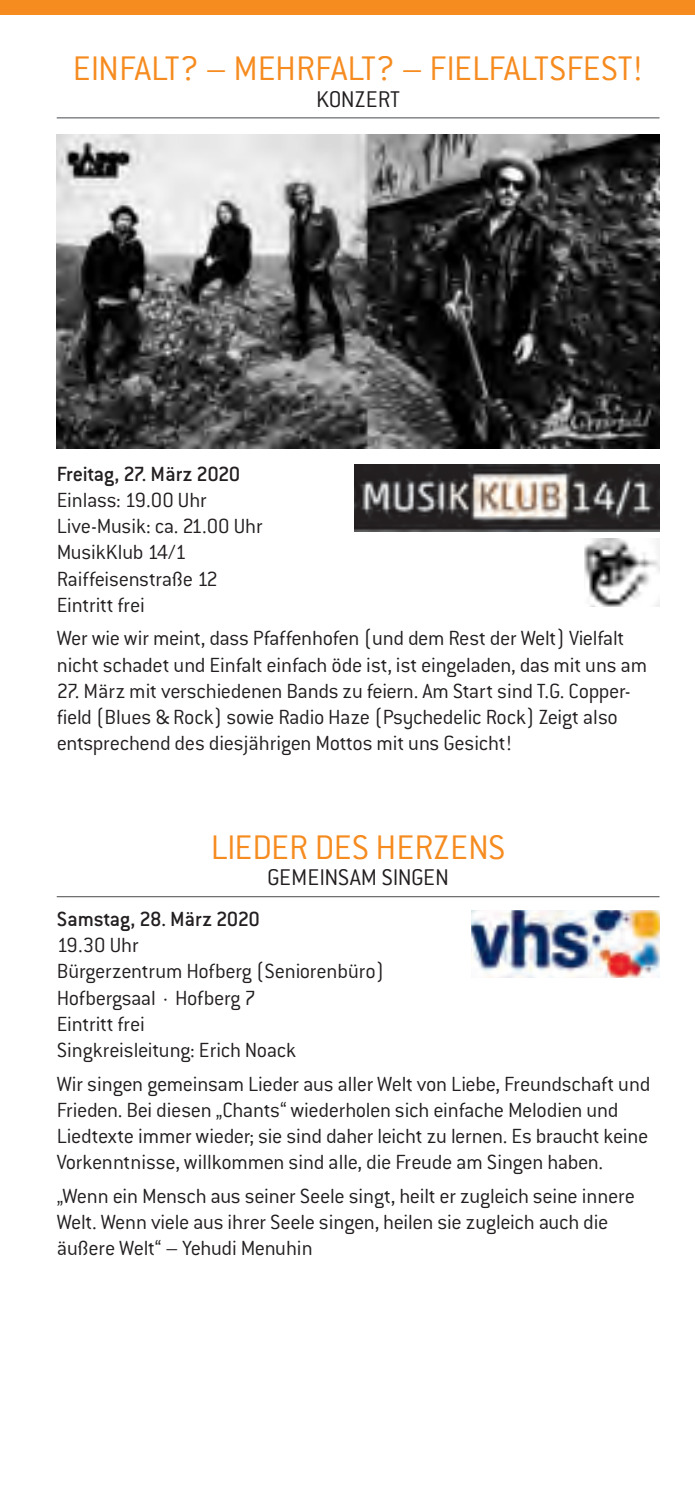
<style>
.page{position:relative;width:695px;height:1489px;background:#fff}
.page>*{position:absolute;margin:0;border:0;box-sizing:border-box;transform-origin:0 0}
.t1{font:300 37.5px "Conduit ITC Std";color:#f68b1f}
.t2{font:300 25px "Conduit ITC Std";letter-spacing:-.015em;color:#231f20}
.t3{font:300 22.5px/26.2px "Conduit ITC Std";letter-spacing:-.015em;color:#231f20}
.t4{font:500 22.5px "Conduit ITC Std";letter-spacing:-.02em;color:#231f20}
</style>
<div class="page">
<hr style="left:57px;top:117px;width:602px;height:1px;background:#6c6d70">
<hr style="left:57px;top:896px;width:602px;height:1px;background:#6c6d70">
<div style="left:0;top:0;width:694px;height:14px;background:#f68b1f"></div>
<img style="left:471px;top:910px;width:188px;height:67px">
<img style="left:57px;top:135px;width:602px;height:314px">
<img style="left:354px;top:464px;width:305px;height:67px">
<img style="left:585px;top:539px;width:74px;height:67px">
<h1 class="t1" style="left:73px;top:57px;width:572px">EINFALT? – MEHRFALT? – FIELFALTSFEST!</h1>
<p class="t2" style="left:316px;top:91px;width:85px">KONZERT</p>
<p class="t4" style="left:57px;top:464px;width:185px">Freitag, 27. März 2020</p>
<p class="t3" style="left:57px;top:489px;width:207px">Einlass: 19.00 Uhr<br>Live-Musik: ca. 21.00 Uhr<br>MusikKlub 14/1<br>Raiffeisenstraße 12<br>Eintritt frei</p>
<p class="t3" style="left:57px;top:627px;width:592px">Wer wie wir meint, dass Pfaffenhofen (und dem Rest der Welt) Vielfalt nicht schadet und Einfalt einfach öde ist, ist eingeladen, das mit uns am</p>
<p class="t3" style="left:57px;top:680px;width:575px">27. März mit verschiedenen Bands zu feiern. Am Start sind T.G. Copper&shy;field (Blues &amp; Rock) sowie Radio Haze (Psychedelic Rock) Zeigt also entsprechend des diesjährigen Mottos mit uns Gesicht!</p>
<h1 class="t1" style="left:211px;top:835px;width:296px">LIEDER DES HERZENS</h1>
<p class="t2" style="left:267px;top:869px;width:183px">GEMEINSAM SINGEN</p>
<p class="t4" style="left:57px;top:909px;width:205px">Samstag, 28. März 2020</p>
<p class="t3" style="left:57px;top:934px;width:329px">19.30 Uhr<br>Bürgerzentrum Hofberg (Seniorenbüro)<br>Hofbergsaal · Hofberg 7<br>Eintritt frei<br>Singkreisleitung: Erich Noack</p>
<p class="t3" style="left:57px;top:1072px;width:595px">Wir singen gemeinsam Lieder aus aller Welt von Liebe, Freundschaft und Frieden. Bei diesen „Chants“ wiederholen sich einfache Melodien und Liedtexte immer wieder; sie sind daher leicht zu lernen. Es braucht keine Vorkenntnisse, willkommen sind alle, die Freude am Singen haben.</p>
<p class="t3" style="left:57px;top:1184px;width:579px">„Wenn ein Mensch aus seiner Seele singt, heilt er zugleich seine innere<br>Welt. Wenn viele aus ihrer Seele singen, heilen sie zugleich auch die äußere Welt“ – Yehudi Menuhin</p>
</div>
